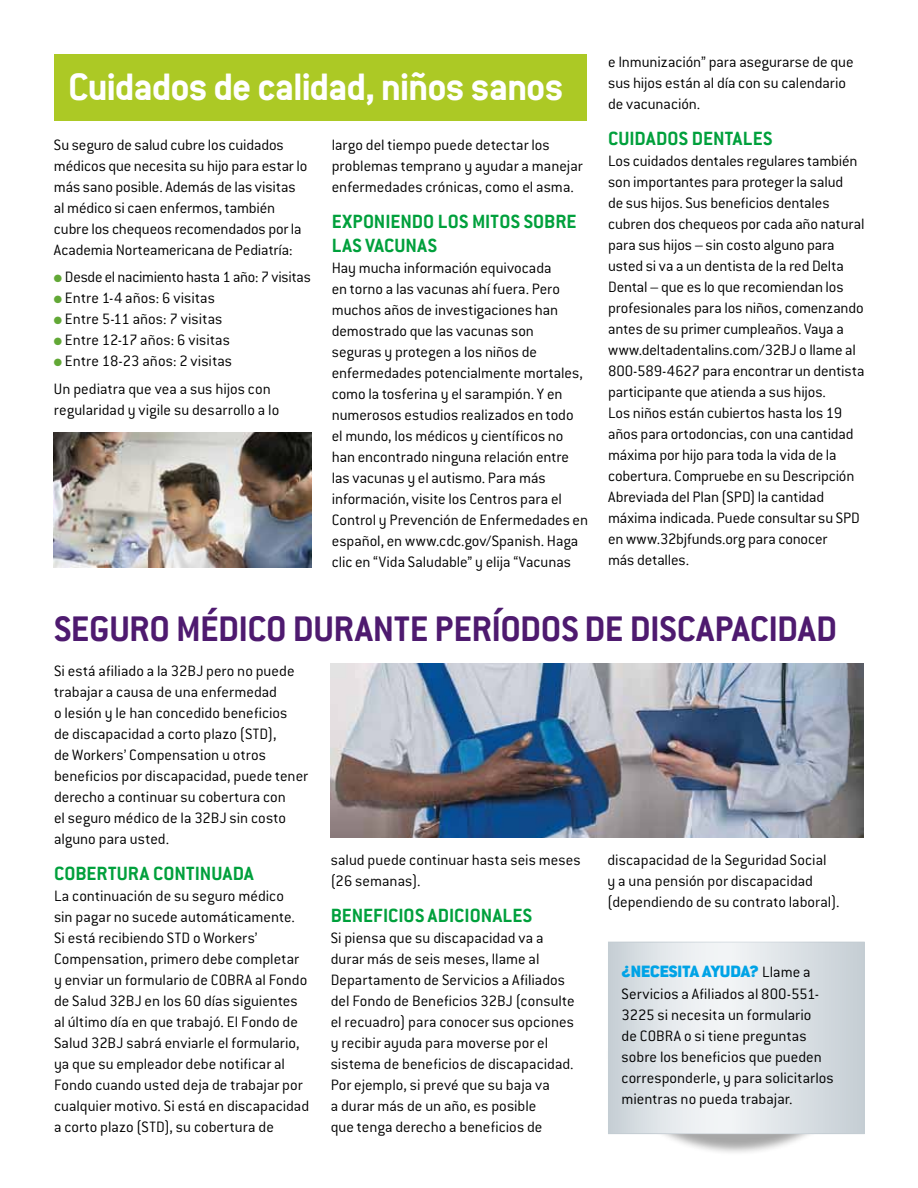
<style>
.page{position:relative;width:918px;height:1188px;background:#fff}
.page>*{position:absolute;margin:0;border:0;box-sizing:border-box;transform-origin:0 0}
.t1{font:700 42px "Conduit ITC";letter-spacing:-.03em;color:#fff}
.t2{font:700 39px "Conduit ITC";letter-spacing:-.015em;color:#4e1a6f}
.t3{font:700 21px/24px "Conduit ITC";letter-spacing:.01em;color:#00a03c}
.t4{font:900 18px "Conduit ITC Std";color:#00a3e6}
.t5{font:300 16.5px/21px "Conduit ITC";color:#000}
.s1{color:#62a836}
.s2{font-family:"Conduit ITC";font-weight:300;font-size:16.5px;color:#000}
</style>
<div class="page">
<div style="left:55px;top:54px;width:532px;height:67px;background:#acc925"></div>
<img style="left:54px;top:432px;width:257px;height:135px">
<div style="left:607px;top:954px;width:259px;height:202px;background:#000;opacity:.35"></div>
<svg style="left:610px;top:944px;width:253px;height:188px;background:#dee3e7"></svg>
<div style="left:608px;top:942px;width:257px;height:192px;border:1px solid #fff"></div>
<img style="left:331px;top:663px;width:533px;height:174px">
<h1 class="t1" style="left:68px;top:62px;width:497px">CUIDADOS DE CALIDAD, NIÑOS SANOS</h1>
<p class="t5" style="left:54px;top:134px;width:255px">Su seguro de salud cubre los cuidados médicos que necesita su hijo para estar lo más sano posible. Además de las visitas al médico si caen enfermos, también cubre los chequeos recomendados por la Academia Norteamericana de Pediatría:</p>
<p class="t5" style="left:54px;top:267px;width:258px"><span class="s1">●</span> Desde el nacimiento hasta 1 año: 7 visitas</p>
<p class="t5" style="left:54px;top:288px;width:163px"><span class="s1">●</span> Entre 1-4 años: 6 visitas</p>
<p class="t5" style="left:54px;top:309px;width:170px"><span class="s1">●</span> Entre 5-11 años: 7 visitas</p>
<p class="t5" style="left:54px;top:330px;width:178px"><span class="s1">●</span> Entre 12-17 años: 6 visitas</p>
<p class="t5" style="left:54px;top:348px;width:218px;line-height:27.8px"><span class="s1">●</span> Entre 18-23 años: 2 visitas<br>Un pediatra que vea a sus hijos con</p>
<p class="t5" style="left:54px;top:400px;width:227px">regularidad y vigile su desarrollo a lo</p>
<p class="t5" style="left:332px;top:134px;width:252px">largo del tiempo puede detectar los problemas temprano y ayudar a manejar enfermedades crónicas, como el asma.</p>
<p class="t3" style="left:332px;top:209px;width:53px">EXPONIEN</p>
<p class="t3" style="left:332px;top:209px;width:224px;text-indent:80px">DO LOS MITOS SOBRE<br>LAS VACUNAS</p>
<p class="t5" style="left:332px;top:257px;width:258px">Hay mucha información equivocada<br>en torno a las vacunas ahí fuera. Pero muchos años de investigaciones han demostrado que las vacunas son<br>seguras y protegen a los niños de enfermedades potencialmente mortales, como la tosferina y el sarampión. Y en numerosos estudios realizados en todo el mundo, los médicos y científicos no han encontrado ninguna relación entre las vacunas y el autismo. Para más información, visite los Centros para el Control y Prevención de Enfermedades en español, en www.cdc.gov/Spanish. Haga clic en “Vida Saludable” y elija “Vacunas</p>
<p class="t5" style="left:608px;top:51px;width:247px">e Inmunización” para asegurarse de que sus hijos están al día con su calendario de vacunación.</p>
<p class="t3" style="left:608px;top:126px;width:106px">CUIDADOS DENTA</p>
<p class="t3" style="left:743px;top:126px;width:20px">LES</p>
<p class="t5" style="left:608px;top:150px;width:258px">Los cuidados dentales regulares también son importantes para proteger la salud<br>de sus hijos. Sus beneficios dentales cubren dos chequeos por cada año natural para sus hijos – sin costo alguno para usted si va a un dentista de la red Delta Dental – que es lo que recomiendan los profesionales para los niños, comenzando antes de su primer cumpleaños. Vaya a www.deltadentalins.com/32BJ o llame al 800-589-4627 para encontrar un dentista participante que atienda a sus hijos.<br>Los niños están cubiertos hasta los 19 años para ortodoncias, con una cantidad máxima por hijo para toda la vida de la cobertura. Compruebe en su Descripción Abreviada del Plan (SPD) la cantidad máxima indicada. Puede consultar su SPD en www.32bjfunds.org para conocer<br>más detalles.</p>
<h2 class="t2" style="left:54px;top:606px;width:299px">SEGURO MÉDICO DURANTE</h2>
<h2 class="t2" style="left:435px;top:606px;width:404px">PERÍODOS DE DISCAPACIDAD</h2>
<p class="t5" style="left:54px;top:660px;width:256px">Si está afiliado a la 32BJ pero no puede trabajar a causa de una enfermedad<br>o lesión y le han concedido beneficios<br>de discapacidad a corto plazo (STD),<br>de Workers’ Compensation u otros beneficios por discapacidad, puede tener derecho a continuar su cobertura con<br>el seguro médico de la 32BJ sin costo alguno para usted.</p>
<p class="t3" style="left:54px;top:861px;width:33px">COBERT</p>
<p class="t3" style="left:117px;top:861px;width:68px">URA CONTIN</p>
<p class="t3" style="left:211px;top:861px;width:44px">UADA</p>
<p class="t5" style="left:54px;top:885px;width:257px">La continuación de su seguro médico<br>sin pagar no sucede automáticamente.<br>Si está recibiendo STD o Workers’ Compensation, primero debe completar y enviar un formulario de COBRA al Fondo de Salud 32BJ en los 60 días siguientes al último día en que trabajó. El Fondo de Salud 32BJ sabrá enviarle el formulario, ya que su empleador debe notificar al Fondo cuando usted deja de trabajar por cualquier motivo. Si está en discapacidad a corto plazo (STD), su cobertura de</p>
<p class="t5" style="left:331px;top:849px;width:252px">salud puede continuar hasta seis meses (26 semanas).</p>
<p class="t3" style="left:331px;top:903px;width:21px">BENEFI</p>
<p class="t3" style="left:388px;top:903px;width:135px">CIOS ADICIONALES</p>
<p class="t5" style="left:331px;top:927px;width:246px">Si piensa que su discapacidad va a durar más de seis meses, llame al Departamento de Servicios a Afiliados del Fondo de Beneficios 32BJ (consulte el recuadro) para conocer sus opciones y recibir ayuda para moverse por el sistema de beneficios de discapacidad.<br>Por ejemplo, si prevé que su baja va<br>a durar más de un año, es posible<br>que tenga derecho a beneficios de</p>
<p class="t5" style="left:608px;top:849px;width:234px">discapacidad de la Seguridad Social<br>y a una pensión por discapacidad (dependiendo de su contrato laboral).</p>
<p class="t4" style="left:622px;top:961px;width:47px">¿NECESITA</p>
<p class="t4" style="left:702px;top:961px;width:110px">AYUDA? <span class="s2">Llame a</span></p>
<p class="t5" style="left:622px;top:983px;width:214px">Servicios a Afiliados al 800-551-<br>3225 si necesita un formulario<br>de COBRA o si tiene preguntas sobre los beneficios que pueden corresponderle, y para solicitarlos mientras no pueda trabajar.</p>
</div>
